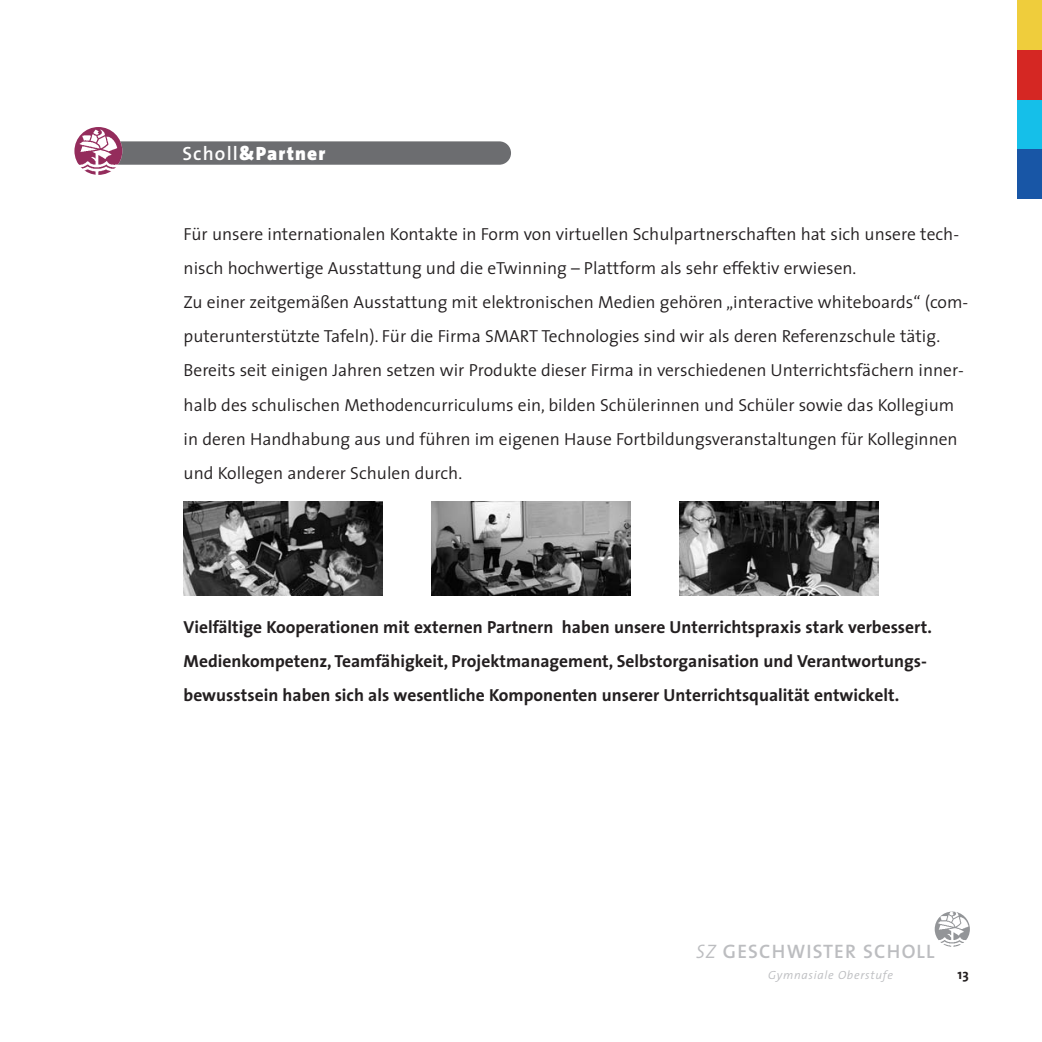
<style>
.page{position:relative;width:1042px;height:1042px;background:#fff}
.page>*{position:absolute;margin:0;border:0;box-sizing:border-box;transform-origin:0 0}
.t1{font:600 19.6px "The Sans";letter-spacing:.06em;color:#bcbdc0}
.t2{font:900 19.25px "The Sans";letter-spacing:.06em;color:#fff}
.t3{font:300 17.5px/34.1px "The Sans";color:#231f20}
.t4{font:700 17.5px/34.1px "The Sans";color:#231f20}
.t5{font:700 14px "The Sans";color:#231f20}
.t6{font:italic 300 11.9px "The Sans";letter-spacing:.06em;color:#bcbdc0}
.s1{font-weight:600}
.s2{font-weight:300;font-style:italic}
</style>
<div class="page">
<img style="left:934px;top:911px;width:36px;height:36px;border-radius:18px">
<div style="left:84px;top:141px;width:427px;height:24px;background:#6c6d70;border-radius:12px"></div>
<img style="left:74px;top:127px;width:48px;height:48px;border-radius:24px">
<div style="left:1017px;top:0;width:25px;height:50px;background:#efcd3c"></div>
<div style="left:1017px;top:50px;width:25px;height:50px;background:#d52723"></div>
<div style="left:1017px;top:100px;width:25px;height:49px;background:#15bfe9"></div>
<div style="left:1017px;top:149px;width:25px;height:50px;background:#1856a6"></div>
<img style="left:184px;top:502px;width:198px;height:93px">
<img style="left:432px;top:502px;width:198px;height:93px">
<img style="left:680px;top:502px;width:198px;height:93px">
<p class="t2" style="left:182px;top:146px;width:144px"><span class="s1">Scholl</span>&amp;Partner</p>
<p class="t3" style="left:184px;top:219px;width:786px">Für unsere internationalen Kontakte in Form von virtuellen Schulpartnerschaften hat sich unsere tech&shy;nisch hochwertige Ausstattung und die eTwinning – Plattform als sehr effektiv erwiesen.<br>Zu einer zeitgemäßen Ausstattung mit elektronischen Medien gehören „interactive whiteboards“ (com&shy;puterunterstützte Tafeln). Für die Firma SMART Technologies sind wir als deren Referenzschule tätig.<br>Bereits seit einigen Jahren setzen wir Produkte dieser Firma in verschiedenen Unterrichtsfächern inner&shy;halb des schulischen Methodencurriculums ein, bilden Schülerinnen und Schüler sowie das Kollegium in deren Handhabung aus und führen im eigenen Hause Fortbildungsveranstaltungen für Kolleginnen und Kollegen anderer Schulen durch.</p>
<p class="t4" style="left:184px;top:611px;width:750px">Vielfältige Kooperationen mit externen Partnern haben unsere Unterrichtspraxis stark verbessert.<br>Medienkompetenz, Teamfähigkeit, Projektmanagement, Selbstorganisation und Verantwortungs&shy;bewusstsein haben sich als wesentliche Komponenten unserer Unterrichtsqualität entwickelt.</p>
<p class="t1" style="left:696px;top:943px;width:240px"><span class="s2">SZ</span> GESCHWISTER SCHOLL</p>
<p class="t6" style="left:768px;top:970px;width:126px">Gymnasiale Oberstufe</p>
<p class="t5" style="left:957px;top:968px;width:13px">13</p>
</div>
